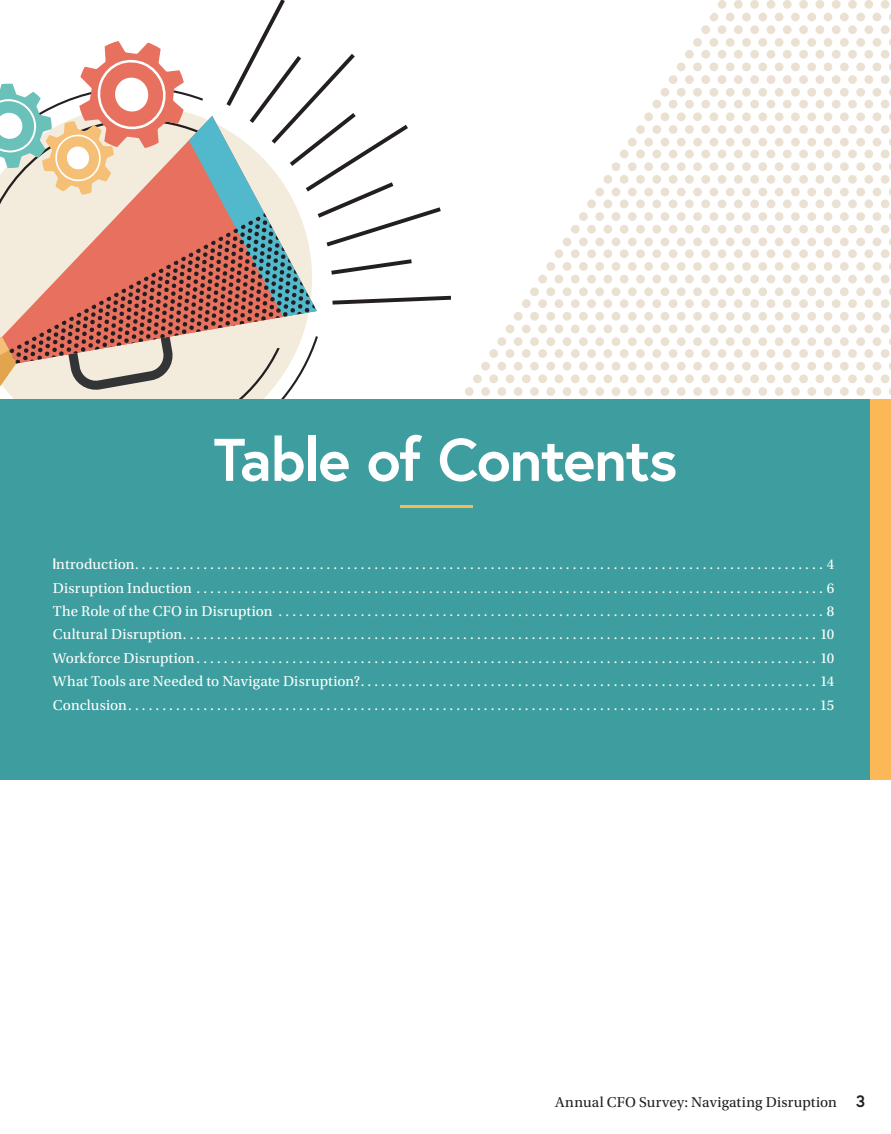
<style>
.page{position:relative;width:891px;height:1134px;background:#fff}
.page>*{position:absolute;margin:0;border:0;box-sizing:border-box;transform-origin:0 0}
.t1{font:700 60px "Europa";letter-spacing:-.025em;color:#fff}
.t2{font:15px/23.4px "Utopia Std";letter-spacing:.005em;color:#fff;text-align:justify}
.t3{font:15px "Utopia Std";letter-spacing:.01em;color:#231f20}
.s1{font-family:"Helvetica Neue LT Std";font-weight:500;font-stretch:condensed}
.s2{font-family:"Europa";font-weight:700;font-size:16.5px}
</style>
<div class="page">
<svg style="left:318px;top:0;width:573px;height:400px"></svg>
<svg style="left:67px;top:336px;width:251px;height:64px;background:#d6d3c9"></svg>
<svg style="left:0;top:337px;width:16px;height:56px"></svg>
<svg style="left:0;top:0;width:451px;height:317px"></svg>
<svg style="left:10px;top:213px;width:305px;height:151px;background:#c99689"></svg>
<div style="left:0;top:400px;width:891px;height:380px;background:#3e9e9f"></div>
<div style="left:870px;top:400px;width:21px;height:380px;background:#fab856"></div>
<hr style="left:400px;top:505px;width:73px;height:3px;background:#fab856">
<h1 class="t1" style="left:214px;top:419px;width:465px">Table of Contents</h1>
<p class="t2" style="left:53px;top:553px;width:783px"><span class="s1">I</span>ntroduction . . . . . . . . . . . . . . . . . . . . . . . . . . . . . . . . . . . . . . . . . . . . . . . . . . . . . . . . . . . . . . . . . . . . . . . . . . . . . . . . . . . . . . . . . . . . . . . . . . . . . 4<br>Disruption Induction . . . . . . . . . . . . . . . . . . . . . . . . . . . . . . . . . . . . . . . . . . . . . . . . . . . . . . . . . . . . . . . . . . . . . . . . . . . . . . . . . . . . . . . . . . . . 6<br>The Role of the CFO in Disruption . . . . . . . . . . . . . . . . . . . . . . . . . . . . . . . . . . . . . . . . . . . . . . . . . . . . . . . . . . . . . . . . . . . . . . . . . . . . . . . . 8<br>Cultural Disruption . . . . . . . . . . . . . . . . . . . . . . . . . . . . . . . . . . . . . . . . . . . . . . . . . . . . . . . . . . . . . . . . . . . . . . . . . . . . . . . . . . . . . . . . . . . . . 10<br>Workforce Disruption . . . . . . . . . . . . . . . . . . . . . . . . . . . . . . . . . . . . . . . . . . . . . . . . . . . . . . . . . . . . . . . . . . . . . . . . . . . . . . . . . . . . . . . . . . . 10<br>What Tools are Needed to Navigate Disruption? . . . . . . . . . . . . . . . . . . . . . . . . . . . . . . . . . . . . . . . . . . . . . . . . . . . . . . . . . . . . . . . . . . . 14<br>Conclusion . . . . . . . . . . . . . . . . . . . . . . . . . . . . . . . . . . . . . . . . . . . . . . . . . . . . . . . . . . . . . . . . . . . . . . . . . . . . . . . . . . . . . . . . . . . . . . . . . . . . . 15</p>
<p class="t3" style="left:555px;top:1094px;width:312px">Annual CFO Survey: Navigating Disruption <span class="s2">3</span></p>
</div>
